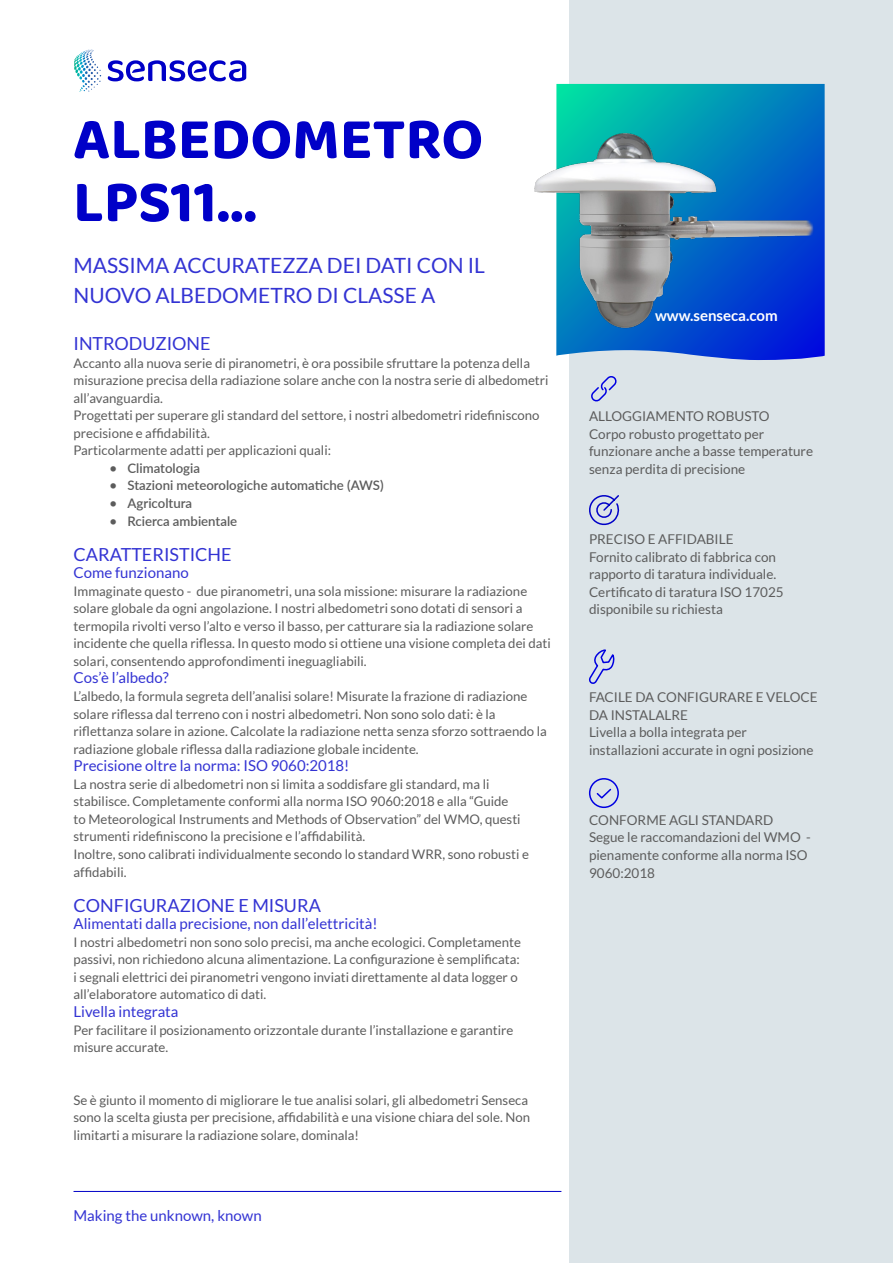
<style>
.page{position:relative;width:893px;height:1263px;background:#fff}
.page>*{position:absolute;margin:0;border:0;box-sizing:border-box;transform-origin:0 0}
.t1{font:700 60px "Baloo 2";color:#0000c8}
.t2{font:21px/30px "Lato";color:#3333d3}
.t3{font:18px "Lato";color:#3333d3}
.t4{font:15px "Lato";color:#3333d3}
.t5{font:700 15px "Lato";color:#fff}
.t6{font:13.5px/17.5px "Lato";color:#5c5c5c}
.t7{font:13.2px/17.5px "Lato";color:#5c5c5c}
.t8{font:600 13.2px "Lato";color:#5c5c5c}
</style>
<div class="page">
<div style="left:569px;top:0;width:324px;height:1263px;background:#dce4e8"></div>
<svg style="left:108px;top:60px;width:138px;height:21px"></svg>
<svg style="left:80px;top:49px;width:14px;height:6px"></svg>
<hr style="left:74px;top:1191px;width:487px;height:1px;background:#0000c7">
<svg style="left:589px;top:495px;width:31px;height:31px"></svg>
<svg style="left:588px;top:778px;width:31px;height:30px"></svg>
<svg style="left:591px;top:376px;width:26px;height:26px"></svg>
<svg style="left:589px;top:649px;width:25px;height:35px"></svg>
<img style="left:534px;top:83px;width:291px;height:277px">
<p class="t1" style="left:73px;top:102px;width:412px">ALBEDOMETRO</p>
<p class="t1" style="left:73px;top:165px;width:185px">LPS11...</p>
<p class="t2" style="left:74px;top:250px;width:413px">MASSIMA ACCURATEZZA DEI DATI CON IL<br>NUOVO ALBEDOMETRO DI CLASSE A</p>
<p class="t3" style="left:74px;top:333px;width:139px">INTRODUZIONE</p>
<p class="t7" style="left:74px;top:354px;width:476px">Accanto alla nuova serie di piranometri, è ora possibile sfruttare la potenza della misurazione precisa della radiazione solare anche con la nostra serie di albedometri all’avanguardia.</p>
<p class="t7" style="left:74px;top:407px;width:468px">Progettati per superare gli standard del settore, i nostri albedometri ridefiniscono precisione e affidabilità.</p>
<p class="t7" style="left:74px;top:442px;width:259px">Particolarmente adatti per applicazioni quali:</p>
<p class="t8" style="left:110px;top:458px;width:92px">• Climatologia</p>
<p class="t8" style="left:110px;top:476px;width:276px">• Stazioni meteorologiche automatiche (AWS)</p>
<p class="t8" style="left:110px;top:494px;width:84px">• Agricoltura</p>
<p class="t8" style="left:110px;top:511px;width:129px">• Rcierca ambientale</p>
<p class="t3" style="left:74px;top:544px;width:160px">CARATTERISTICHE</p>
<p class="t4" style="left:74px;top:564px;width:117px">Come funzionano</p>
<p class="t7" style="left:74px;top:582px;width:479px">Immaginate questo - due piranometri, una sola missione: misurare la radiazione solare globale da ogni angolazione. I nostri albedometri sono dotati di sensori a termopila rivolti verso l’alto e verso il basso, per catturare sia la radiazione solare incidente che quella riflessa. In questo modo si ottiene una visione completa dei dati solari, consentendo approfondimenti ineguagliabili.</p>
<p class="t4" style="left:74px;top:670px;width:97px">Cos’è l’albedo?</p>
<p class="t7" style="left:74px;top:687px;width:475px">L’albedo, la formula segreta dell’analisi solare! Misurate la frazione di radiazione solare riflessa dal terreno con i nostri albedometri. Non sono solo dati: è la riflettanza solare in azione. Calcolate la radiazione netta senza sforzo sottraendo la radiazione globale riflessa dalla radiazione globale incidente.</p>
<p class="t4" style="left:74px;top:757px;width:277px">Precisione oltre la norma: ISO 9060:2018!</p>
<p class="t7" style="left:74px;top:775px;width:457px">La nostra serie di albedometri non si limita a soddisfare gli standard, ma li stabilisce. Completamente conformi alla norma ISO 9060:2018 e alla “Guide<br>to Meteorological Instruments and Methods of Observation” del WMO, questi strumenti ridefiniscono la precisione e l’affidabilità.<br>Inoltre, sono calibrati individualmente secondo lo standard WRR, sono robusti e affidabili.</p>
<p class="t3" style="left:74px;top:895px;width:249px">CONFIGURAZIONE E MISURA</p>
<p class="t4" style="left:74px;top:915px;width:305px">Alimentati dalla precisione, non dall’elettricità!</p>
<p class="t7" style="left:74px;top:933px;width:449px">I nostri albedometri non sono solo precisi, ma anche ecologici. Completamente passivi, non richiedono alcuna alimentazione. La configurazione è semplificata: i segnali elettrici dei piranometri vengono inviati direttamente al data logger o all’elaboratore automatico di dati.</p>
<p class="t4" style="left:74px;top:1003px;width:106px">Livella integrata</p>
<p class="t7" style="left:74px;top:1021px;width:441px">Per facilitare il posizionamento orizzontale durante l’installazione e garantire misure accurate.</p>
<p class="t7" style="left:74px;top:1091px;width:458px">Se è giunto il momento di migliorare le tue analisi solari, gli albedometri Senseca sono la scelta giusta per precisione, affidabilità e una visione chiara del sole. Non limitarti a misurare la radiazione solare, dominala!</p>
<p class="t4" style="left:74px;top:1207px;width:190px">Making the unknown, known</p>
<p class="t5" style="left:655px;top:307px;width:124px">www.senseca.com</p>
<p class="t6" style="left:589px;top:407px;width:182px">ALLOGGIAMENTO ROBUSTO</p>
<p class="t6" style="left:589px;top:425px;width:226px">Corpo robusto progettato per funzionare anche a basse temperature senza perdita di precisione</p>
<p class="t6" style="left:589px;top:530px;width:146px">PRECISO E AFFIDABILE</p>
<p class="t6" style="left:589px;top:548px;width:196px">Fornito calibrato di fabbrica con rapporto di taratura individuale.<br>Certificato di taratura ISO 17025 disponibile su richiesta</p>
<p class="t6" style="left:589px;top:688px;width:230px">FACILE DA CONFIGURARE E VELOCE<br>DA INSTALALRE</p>
<p class="t6" style="left:589px;top:723px;width:226px">Livella a bolla integrata per installazioni accurate in ogni posizione</p>
<p class="t6" style="left:589px;top:811px;width:186px">CONFORME AGLI STANDARD</p>
<p class="t6" style="left:589px;top:829px;width:223px">Segue le raccomandazioni del WMO - pienamente conforme alla norma ISO<br>9060:2018</p>
</div>
